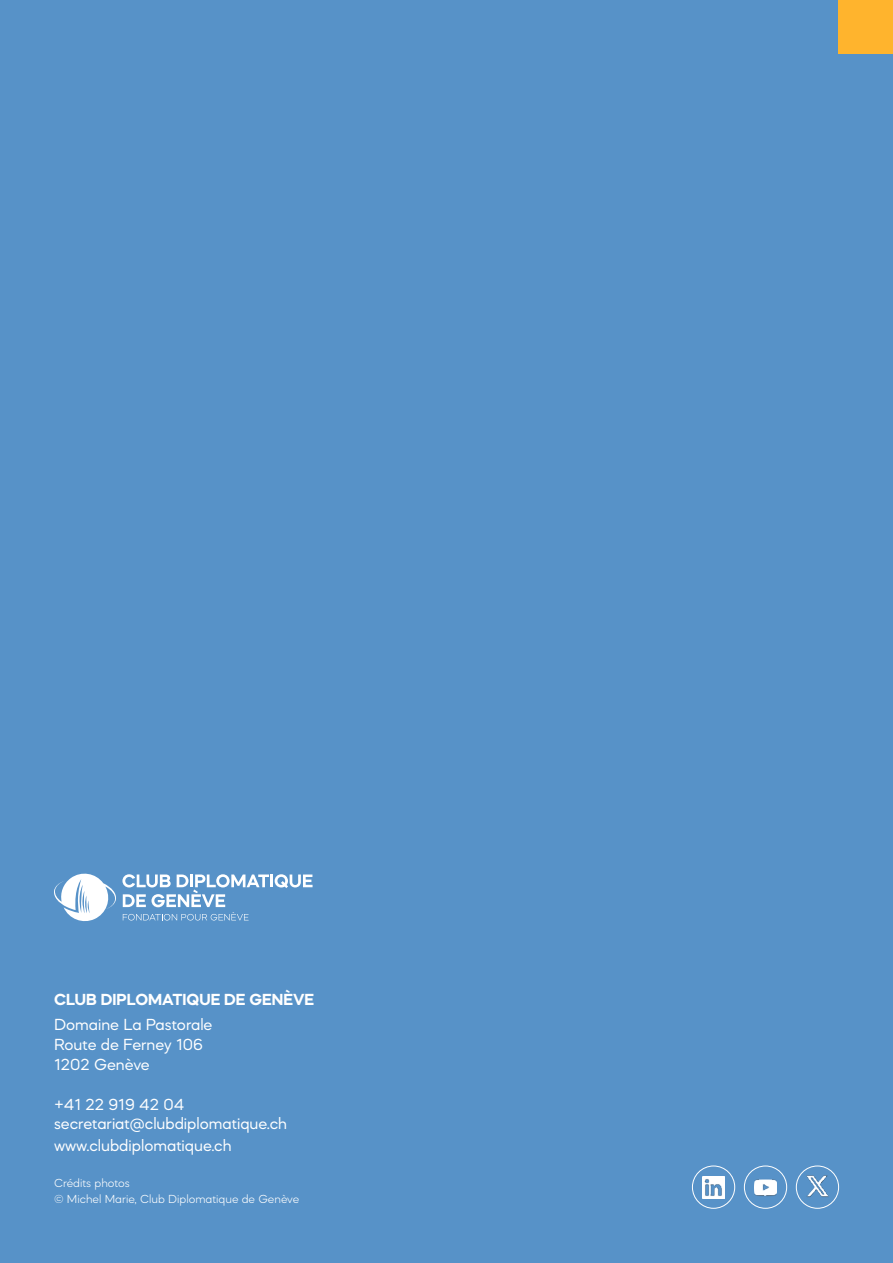
<style>
.page{position:relative;width:893px;height:1263px;background:#5792c8}
.page>*{position:absolute;margin:0;border:0;box-sizing:border-box;transform-origin:0 0}
.t1{font:16.5px/19.8px "Mazzard M";color:#fff}
.t2{font:700 16.5px "Mazzard M";color:#fff}
.t3{font:300 12px/16.2px "Mazzard M";color:#fff}
</style>
<div class="page">
<svg style="left:54px;top:874px;width:259px;height:47px"></svg>
<div style="left:839px;top:0;width:54px;height:54px;background:#ffb42d"></div>
<img style="left:806px;top:1175px;width:23px;height:22px">
<div style="left:796px;top:1165px;width:43px;height:44px;border:1px solid #fff;border-radius:50%"></div>
<div style="left:692px;top:1165px;width:43px;height:44px;border:1px solid #fff;border-radius:50%"></div>
<img style="left:702px;top:1176px;width:23px;height:23px">
<div style="left:744px;top:1165px;width:43px;height:44px;border:1px solid #fff;border-radius:50%"></div>
<img style="left:754px;top:1179px;width:23px;height:17px">
<p class="t2" style="left:54px;top:989px;width:262px">CLUB DIPLOMATIQUE DE GENÈVE</p>
<p class="t1" style="left:54px;top:1015px;width:160px">Domaine La Pastorale<br>Route de Ferney 106<br>1202 Genève</p>
<p class="t1" style="left:54px;top:1094px;width:235px">+41 22 919 42 04 secretariat@clubdiplomatique.ch</p>
<p class="t1" style="left:54px;top:1136px;width:179px">www.clubdiplomatique.ch</p>
<p class="t3" style="left:54px;top:1175px;width:247px">Crédits photos<br>© Michel Marie, Club Diplomatique de Genève</p>
</div>
